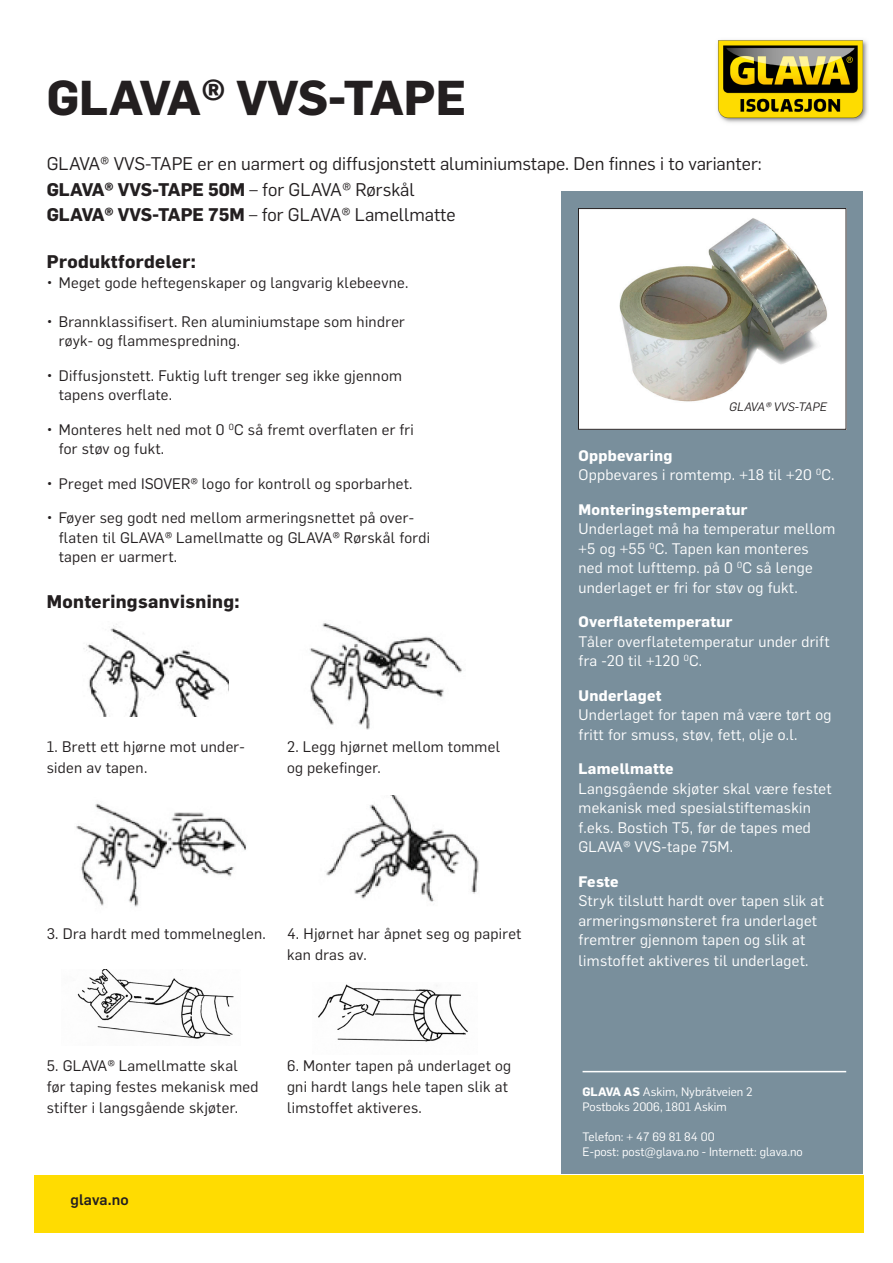
<style>
.page{position:relative;width:893px;height:1263px;background:#fff}
.page>*{position:absolute;margin:0;border:0;box-sizing:border-box;transform-origin:0 0}
.t1{font:700 48px "Flama";color:#231f20}
.t2{font:18px/25.5px "Flama";color:#231f20}
.t3{font:700 18px "Flama";letter-spacing:.02em;color:#231f20}
.t4{font:15px/21px "Flama";letter-spacing:.02em;color:#231f20}
.t5{font:15px/19.5px "Flama";letter-spacing:.02em;color:#fff}
.t6{font:700 15px "Flama";letter-spacing:.02em;color:#fff}
.t7{font:500 15px "Flama";letter-spacing:.01em;color:#231f20}
.t8{font:12px/15px "Flama";color:#fff}
.t9{font:italic 12px "Flama";color:#231f20}
.s1{font-weight:700}
</style>
<div class="page">
<div style="left:34px;top:1175px;width:829px;height:58px;background:#ffdc01"></div>
<img style="left:717px;top:39px;width:151px;height:84px">
<div style="left:561px;top:191px;width:302px;height:983px;background:#798f9c"></div>
<img style="left:83px;top:624px;width:145px;height:93px">
<img style="left:309px;top:623px;width:153px;height:107px">
<img style="left:76px;top:803px;width:170px;height:104px">
<img style="left:77px;top:969px;width:157px;height:70px">
<img style="left:326px;top:795px;width:153px;height:107px">
<img style="left:318px;top:984px;width:150px;height:58px">
<img style="left:580px;top:210px;width:264px;height:217px">
<div style="left:578px;top:208px;width:268px;height:221px;border:1px solid #231f20"></div>
<hr style="left:583px;top:1071px;width:263px;height:1px;background:#fff">
<h1 class="t1" style="left:47px;top:63px;width:421px">GLAVA® VVS-TAPE</h1>
<p class="t2" style="left:47px;top:150px;width:717px">GLAVA® VVS-TAPE er en uarmert og diffusjonstett aluminiumstape. Den finnes i to varianter:<br><span class="s1">GLAVA® VVS-TAPE 50</span><span class="s1">M</span> – for GLAVA® Rørskål<br><span class="s1">GLAVA® VVS-TAPE 75M</span> – for GLAVA® Lamellmatte</p>
<p class="t3" style="left:47px;top:248px;width:151px">Produktfordeler:</p>
<p class="t4" style="left:47px;top:271px;width:363px">• Meget gode heftegenskaper og langvarig klebeevne.</p>
<p class="t4" style="left:59px;top:310px;width:348px;line-height:19.5px;text-indent:-12px">• Brannklassifisert. Ren aluminiumstape som hindrer røyk- og flammespredning.</p>
<p class="t4" style="left:59px;top:364px;width:345px;line-height:19.5px;text-indent:-12px">• Diffusjonstett. Fuktig luft trenger seg ikke gjennom tapens overflate.</p>
<p class="t4" style="left:59px;top:418px;width:357px;line-height:19.5px;text-indent:-12px">• Monteres helt ned mot 0 <sup>0</sup>C så fremt overflaten er fri for støv og fukt.</p>
<p class="t4" style="left:47px;top:472px;width:367px">• Preget med ISOVER® logo for kontroll og sporbarhet.</p>
<p class="t4" style="left:59px;top:507px;width:373px;line-height:19.5px;text-indent:-12px">• Føyer seg godt ned mellom armeringsnettet på over&shy;flaten til GLAVA® Lamellmatte og GLAVA® Rørskål fordi tapen er uarmert.</p>
<p class="t3" style="left:47px;top:589px;width:194px">Monteringsanvisning:</p>
<p class="t4" style="left:47px;top:735px;width:200px">1. Brett ett hjørne mot under&shy;siden av tapen.</p>
<p class="t4" style="left:287px;top:735px;width:215px">2. Legg hjørnet mellom tommel og pekefinger.</p>
<p class="t4" style="left:47px;top:922px;width:221px">3. Dra hardt med tommelneglen.</p>
<p class="t4" style="left:287px;top:922px;width:236px">4. Hjørnet har åpnet seg og papiret kan dras av.</p>
<p class="t4" style="left:47px;top:1054px;width:213px">5. GLAVA® Lamellmatte skal før taping festes mekanisk med stifter i langsgående skjøter.</p>
<p class="t4" style="left:287px;top:1054px;width:226px">6. Monter tapen på underlaget og gni hardt langs hele tapen slik at limstoffet aktiveres.</p>
<p class="t7" style="left:71px;top:1189px;width:60px">glava.no</p>
<p class="t9" style="left:729px;top:399px;width:99px">GLAVA® VVS-TAPE</p>
<p class="t5" style="left:578px;top:445px;width:257px"><span class="s1">Oppbevaring<br></span>Oppbevares i romtemp. +18 til +20 <sup>0</sup>C.</p>
<p class="t6" style="left:578px;top:498px;width:170px">Monteringstemperatur</p>
<p class="t5" style="left:578px;top:518px;width:258px">Underlaget må ha temperatur mellom +5 og +55 <sup>0</sup>C. Tapen kan monteres ned mot lufttemp. på 0 <sup>0</sup>C så lenge underlaget er fri for støv og fukt.</p>
<p class="t6" style="left:578px;top:611px;width:155px">Overflatetemperatur</p>
<p class="t5" style="left:578px;top:631px;width:253px">Tåler overflatetemperatur under drift fra -20 til +120 <sup>0</sup>C.</p>
<p class="t6" style="left:578px;top:684px;width:84px">Underlaget</p>
<p class="t5" style="left:578px;top:704px;width:254px">Underlaget for tapen må være tørt og fritt for smuss, støv, fett, olje o.l.</p>
<p class="t6" style="left:578px;top:758px;width:97px">Lamellmatte</p>
<p class="t5" style="left:578px;top:778px;width:255px">Langsgående skjøter skal være festet mekanisk med spesialstiftemaskin f.eks. Bostich T5, før de tapes med<br>GLAVA® VVS-tape 75M.</p>
<p class="t6" style="left:578px;top:870px;width:42px">Feste</p>
<p class="t5" style="left:578px;top:890px;width:247px">Stryk tilslutt hardt over tapen slik at armeringsmønsteret fra underlaget fremtrer gjennom tapen og slik at</p>
<p class="t5" style="left:578px;top:950px;width:231px">limstoffet aktiveres til underlaget.</p>
<p class="t8" style="left:583px;top:1083px;width:172px"><span class="s1">GLAVA AS</span> Askim, Nybråtveien 2<br>Postboks 2006, 1801 Askim</p>
<p class="t8" style="left:583px;top:1128px;width:222px">Telefon: + 47 69 81 84 00<br>E-post: post@glava.no - Internett: glava.no</p>
</div>
